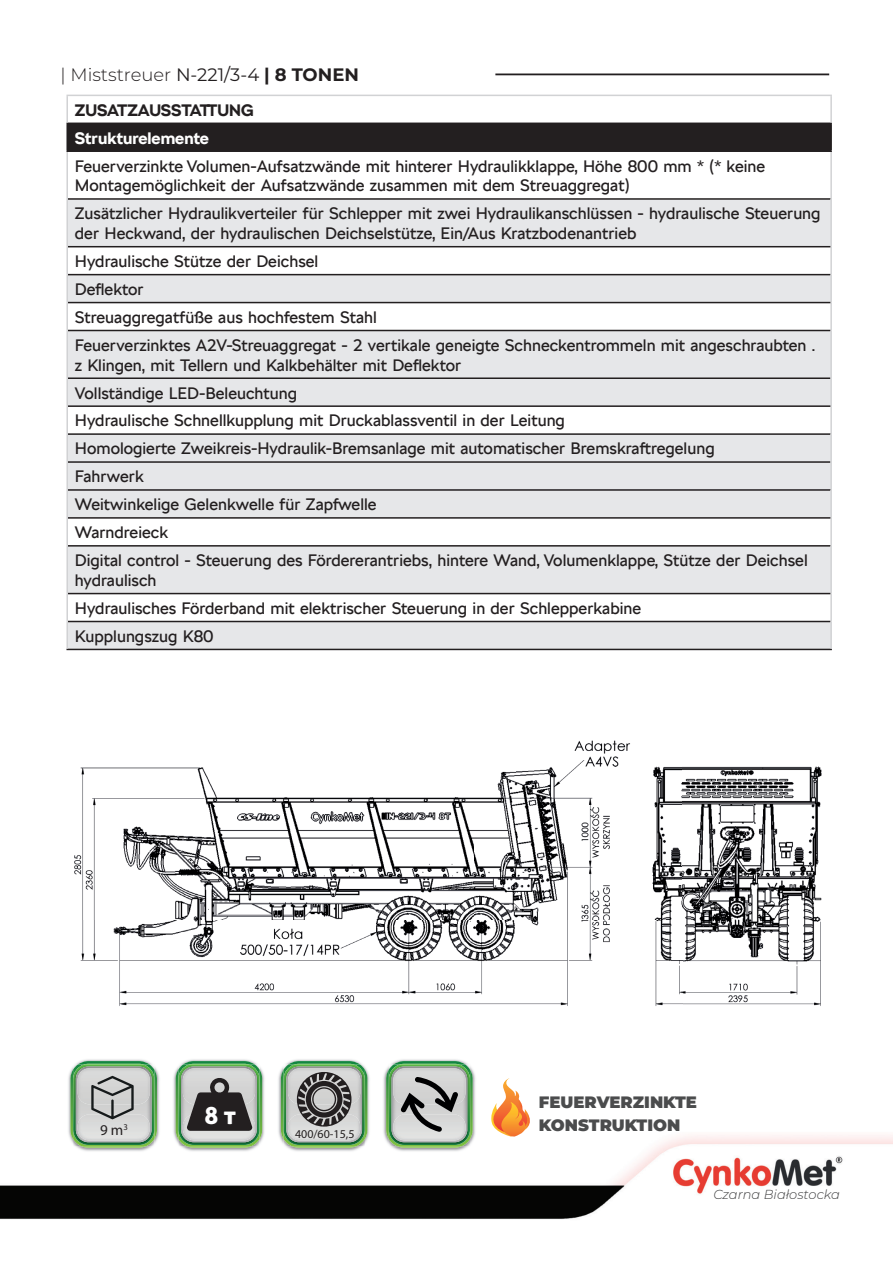
<style>
.page{position:relative;width:893px;height:1263px;background:#fff}
.page>*{position:absolute;margin:0;border:0;box-sizing:border-box;transform-origin:0 0}
.t1{font:24px "Aller Display";color:#fff}
.t2{font:300 18px "Montserrat";color:#231f20}
.t3{font:16.5px/27.9px "SKODA Next Arabic";color:#231f20}
.t4{font:900 16.5px "Montserrat";color:#4b4c4d}
.t5{font:700 16.5px "SKODA Next Arabic";letter-spacing:-.01em;color:#231f20}
.t6{font:700 16.5px "SKODA Next Arabic";color:#fff}
.t7{font:15px "Myriad Pro";color:#231f20}
.t8{font:italic 300 13.05px "Montserrat";color:#3e3e3f}
.t9{font:12px "Myriad Pro";color:#231f20}
.s1{font-weight:400}
.s2{font-weight:700}
</style>
<div class="page">
<hr style="left:495px;top:74px;width:334px;height:1px;background:#231f20">
<img style="left:0;top:1135px;width:893px;height:84px">
<img style="left:277px;top:1059px;width:95px;height:94px">
<img style="left:284px;top:1064px;width:81px;height:81px">
<svg style="left:281px;top:1061px;width:81px;height:81px;background:#99a399"></svg>
<svg style="left:491px;top:1078px;width:47px;height:59px"></svg>
<img style="left:66px;top:1059px;width:95px;height:94px">
<img style="left:73px;top:1064px;width:81px;height:81px">
<svg style="left:70px;top:1061px;width:82px;height:81px;background:#b3bfb4"></svg>
<img style="left:172px;top:1059px;width:94px;height:94px">
<img style="left:178px;top:1064px;width:82px;height:81px">
<svg style="left:176px;top:1061px;width:81px;height:81px;background:#828d83"></svg>
<img style="left:382px;top:1059px;width:95px;height:94px">
<img style="left:389px;top:1064px;width:81px;height:81px">
<svg style="left:386px;top:1061px;width:81px;height:81px;background:#a6b2a7"></svg>
<div style="left:67px;top:123px;width:764px;height:28px;background:#231f20"></div>
<svg style="left:68px;top:200px;width:762px;height:449px;fill:#e6e7e9"></svg>
<hr style="left:66px;top:152px;width:2px;height:47px;background:#d1d2d4">
<hr style="left:830px;top:152px;width:2px;height:47px;background:#d1d2d4">
<hr style="left:66px;top:247px;width:2px;height:28px;background:#d1d2d4">
<hr style="left:830px;top:247px;width:2px;height:28px;background:#d1d2d4">
<hr style="left:66px;top:303px;width:2px;height:27px;background:#d1d2d4">
<hr style="left:830px;top:303px;width:2px;height:27px;background:#d1d2d4">
<hr style="left:66px;top:406px;width:2px;height:28px;background:#d1d2d4">
<hr style="left:830px;top:406px;width:2px;height:28px;background:#d1d2d4">
<hr style="left:66px;top:518px;width:2px;height:28px;background:#d1d2d4">
<hr style="left:830px;top:518px;width:2px;height:28px;background:#d1d2d4">
<hr style="left:66px;top:593px;width:2px;height:28px;background:#d1d2d4">
<hr style="left:830px;top:593px;width:2px;height:28px;background:#d1d2d4">
<hr style="left:66px;top:124px;width:2px;height:26px;background:#231f20">
<hr style="left:830px;top:124px;width:2px;height:26px;background:#231f20">
<hr style="left:66px;top:150px;width:766px;height:2px;background:#231f20">
<hr style="left:66px;top:123px;width:766px;height:1px;background:#231f20">
<hr style="left:68px;top:198px;width:762px;height:2px;background:#231f20">
<hr style="left:68px;top:274px;width:762px;height:1px;background:#231f20">
<hr style="left:68px;top:330px;width:762px;height:1px;background:#231f20">
<hr style="left:68px;top:377px;width:762px;height:2px;background:#231f20">
<hr style="left:68px;top:433px;width:762px;height:2px;background:#231f20">
<hr style="left:68px;top:461px;width:762px;height:2px;background:#231f20">
<hr style="left:66px;top:199px;width:2px;height:48px;background:#d1d2d4">
<hr style="left:830px;top:199px;width:2px;height:48px;background:#d1d2d4">
<hr style="left:66px;top:275px;width:2px;height:28px;background:#d1d2d4">
<hr style="left:830px;top:275px;width:2px;height:28px;background:#d1d2d4">
<hr style="left:66px;top:330px;width:2px;height:48px;background:#d1d2d4">
<hr style="left:830px;top:330px;width:2px;height:48px;background:#d1d2d4">
<hr style="left:66px;top:378px;width:2px;height:28px;background:#d1d2d4">
<hr style="left:830px;top:378px;width:2px;height:28px;background:#d1d2d4">
<hr style="left:66px;top:434px;width:2px;height:28px;background:#d1d2d4">
<hr style="left:830px;top:434px;width:2px;height:28px;background:#d1d2d4">
<hr style="left:66px;top:462px;width:2px;height:28px;background:#d1d2d4">
<hr style="left:830px;top:462px;width:2px;height:28px;background:#d1d2d4">
<hr style="left:68px;top:246px;width:762px;height:1px;background:#231f20">
<hr style="left:68px;top:302px;width:762px;height:1px;background:#231f20">
<hr style="left:68px;top:405px;width:762px;height:2px;background:#231f20">
<hr style="left:68px;top:489px;width:762px;height:2px;background:#231f20">
<hr style="left:68px;top:545px;width:762px;height:2px;background:#231f20">
<hr style="left:68px;top:621px;width:762px;height:1px;background:#231f20">
<hr style="left:66px;top:649px;width:766px;height:1px;background:#231f20">
<hr style="left:66px;top:95px;width:766px;height:1px;background:#d1d2d4">
<hr style="left:66px;top:96px;width:2px;height:27px;background:#d1d2d4">
<hr style="left:830px;top:96px;width:2px;height:27px;background:#d1d2d4">
<hr style="left:66px;top:490px;width:2px;height:28px;background:#d1d2d4">
<hr style="left:830px;top:490px;width:2px;height:28px;background:#d1d2d4">
<hr style="left:66px;top:546px;width:2px;height:48px;background:#d1d2d4">
<hr style="left:830px;top:546px;width:2px;height:48px;background:#d1d2d4">
<hr style="left:66px;top:621px;width:2px;height:28px;background:#d1d2d4">
<hr style="left:830px;top:621px;width:2px;height:28px;background:#d1d2d4">
<hr style="left:68px;top:517px;width:762px;height:2px;background:#231f20">
<hr style="left:68px;top:593px;width:762px;height:1px;background:#231f20">
<img style="left:74px;top:740px;width:748px;height:266px">
<p class="t2" style="left:61px;top:63px;width:300px">| Miststreuer <span class="s1">N-221/3-4</span> <span class="s2">| 8 TONEN</span></p>
<p class="t5" style="left:75px;top:100px;width:180px">ZUSATZAUSSTATTUNG</p>
<p class="t6" style="left:75px;top:128px;width:136px">Strukturelemente</p>
<p class="t3" style="left:75px;top:156px;width:692px;line-height:19.8px">Feuerverzinkte Volumen-Aufsatzwände mit hinterer Hydraulikklappe, Höhe 800 mm * (* keine<br>Montagemöglichkeit der Aufsatzwände zusammen mit dem Streuaggregat)</p>
<p class="t3" style="left:75px;top:204px;width:747px;line-height:19.8px">Zusätzlicher Hydraulikverteiler für Schlepper mit zwei Hydraulikanschlüssen - hydraulische Steuerung der Heckwand, der hydraulischen Deichselstütze, Ein/Aus Kratzbodenantrieb</p>
<p class="t3" style="left:75px;top:247px;width:742px">Hydraulische Stütze der Deichsel<br>Deflektor<br>Streuaggregatfüße aus hochfestem Stahl<br>Feuerverzinktes A2V-Streuaggregat - 2 vertikale geneigte Schneckentrommeln mit angeschraubten .</p>
<p class="t3" style="left:75px;top:351px;width:734px">z Klingen, mit Tellern und Kalkbehälter mit Deflektor<br>Vollständige LED-Beleuchtung<br>Hydraulische Schnellkupplung mit Druckablassventil in der Leitung<br>Homologierte Zweikreis-Hydraulik-Bremsanlage mit automatischer Bremskraftregelung<br>Fahrwerk<br>Weitwinkelige Gelenkwelle für Zapfwelle<br>Warndreieck<br>Digital control - Steuerung des Fördererantriebs, hintere Wand, Volumenklappe, Stütze der Deichsel</p>
<p class="t3" style="left:75px;top:566px;width:568px">hydraulisch<br>Hydraulisches Förderband mit elektrischer Steuerung in der Schlepperkabine<br>Kupplungszug K80</p>
<p class="t7" style="left:100px;top:1120px;width:29px">9 m<sup>3</sup></p>
<h1 class="t1" style="left:205px;top:1100px;width:33px">8 t</h1>
<p class="t9" style="left:295px;top:1127px;width:61px">400/60-15,5</p>
<p class="t4" style="left:539px;top:1090px;width:160px">FEUERVERZINKTE</p>
<p class="t4" style="left:539px;top:1112px;width:143px">KONSTRUKTION</p>
<p class="t8" style="left:713px;top:1186px;width:128px">Czarna Białostocka</p>
</div>
